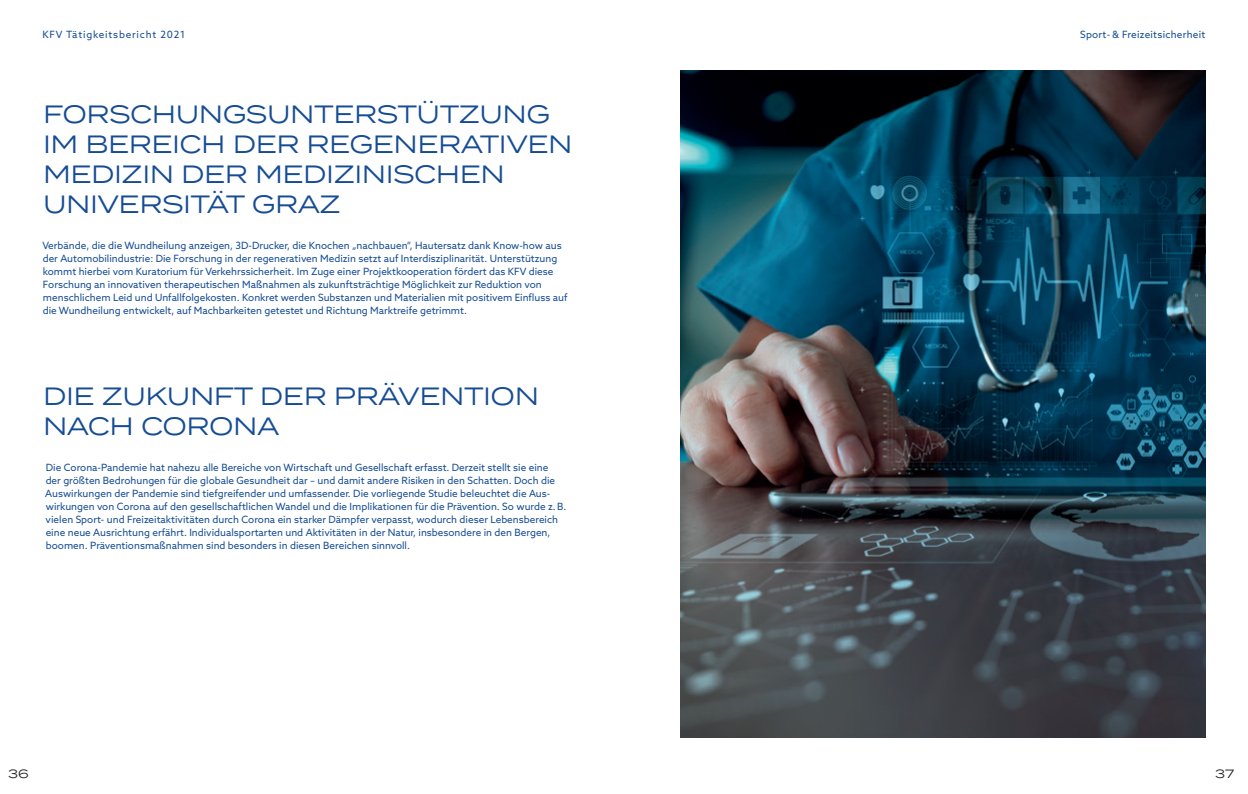
<style>
.page{position:relative;width:1248px;height:794px;background:#fff}
.page>*{position:absolute;margin:0;border:0;box-sizing:border-box;transform-origin:0 0}
.t1{font:25px/30px "Termina";letter-spacing:-.02em;color:#154c94}
.t2{font:12px "Termina";color:#231f20}
.t3{font:10px/13px "Azo Sans";color:#154c94}
.t4{font:10px "Azo Sans";letter-spacing:.025em;color:#154c94}
.t5{font:10px "Azo Sans";letter-spacing:.08em;color:#154c94}
</style>
<div class="page">
<img style="left:680px;top:71px;width:525px;height:666px">
<p class="t5" style="left:43px;top:28px;width:144px">KFV Tätigkeitsbericht 2021</p>
<h1 class="t1" style="left:43px;top:98px;width:531px">FORSCHUNGSUNTERSTÜTZUNG<br>IM BEREICH DER REGENERATIVEN<br>MEDIZIN DER MEDIZINISCHEN<br>UNIVERSITÄT GRAZ</h1>
<p class="t3" style="left:42px;top:239px;width:526px">Verbände, die die Wundheilung anzeigen, 3D-Drucker, die Knochen „nachbauen“, Hautersatz dank Know-how aus der Automobilindustrie: Die Forschung in der regenerativen Medizin setzt auf Interdisziplinarität. Unterstützung kommt hierbei vom Kuratorium für Verkehrssicherheit. Im Zuge einer Projektkooperation fördert das KFV diese Forschung an innovativen therapeutischen Maßnahmen als zukunftsträchtige Möglichkeit zur Reduktion von menschlichem Leid und Unfallfolgekosten. Konkret werden Substanzen und Materialien mit positivem Einfluss auf die Wundheilung entwickelt, auf Machbarkeiten getestet und Richtung Marktreife getrimmt.</p>
<h1 class="t1" style="left:43px;top:380px;width:497px">DIE ZUKUNFT DER PRÄVENTION<br>NACH CORONA</h1>
<p class="t3" style="left:45px;top:461px;width:522px">Die Corona-Pandemie hat nahezu alle Bereiche von Wirtschaft und Gesellschaft erfasst. Derzeit stellt sie eine<br>der größten Bedrohungen für die globale Gesundheit dar – und damit andere Risiken in den Schatten. Doch die Auswirkungen der Pandemie sind tiefgreifender und umfassender. Die vorliegende Studie beleuchtet die Aus&shy;wirkungen von Corona auf den gesellschaftlichen Wandel und die Implikationen für die Prävention. So wurde z.B. vielen Sport- und Freizeitaktivitäten durch Corona ein starker Dämpfer verpasst, wodurch dieser Lebensbereich eine neue Ausrichtung erfährt. Individualsportarten und Aktivitäten in der Natur, insbesondere in den Bergen, boomen. Präventionsmaßnahmen sind besonders in diesen Bereichen sinnvoll.</p>
<p class="t2" style="left:8px;top:764px;width:22px">36</p>
<p class="t4" style="left:1080px;top:28px;width:127px">Sport- &amp; Freizeitsicherheit</p>
<p class="t2" style="left:1215px;top:764px;width:20px">37</p>
</div>
